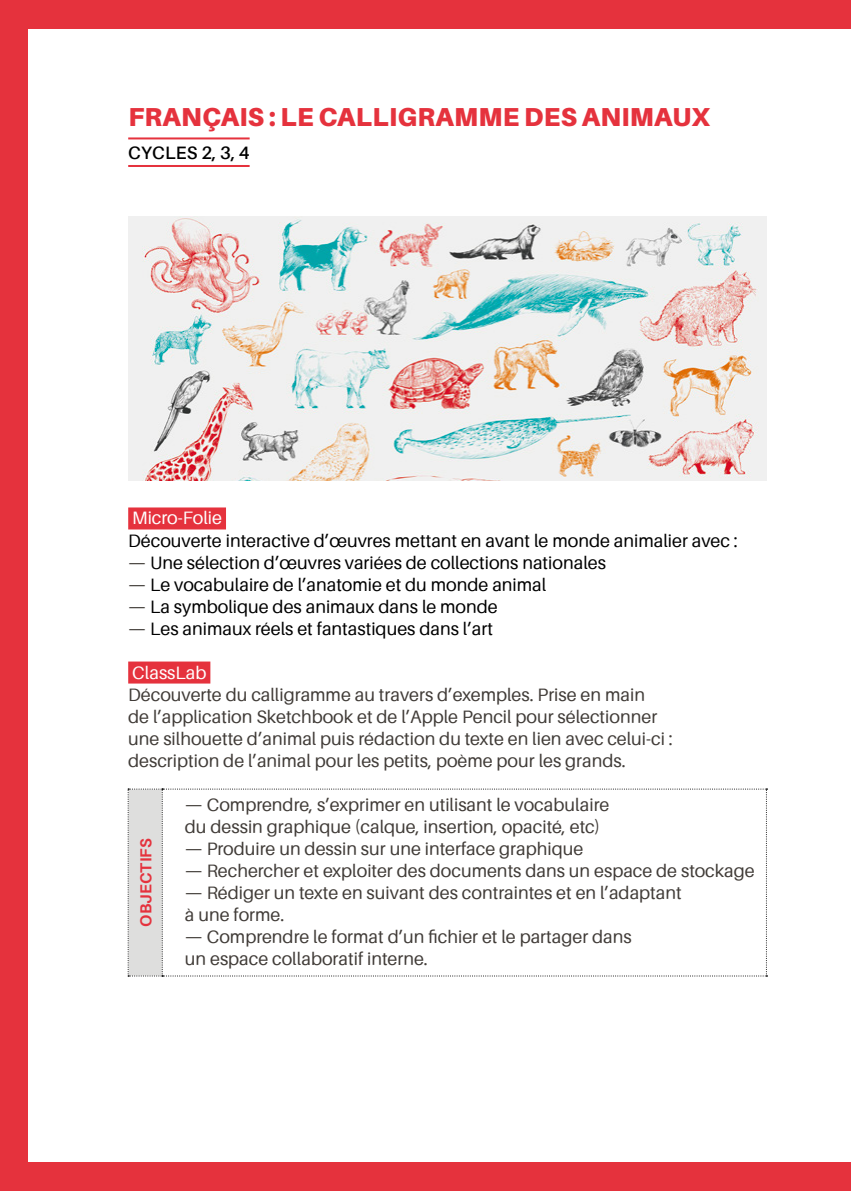
<style>
.page{position:relative;width:851px;height:1191px;background:#fff}
.page>*{position:absolute;margin:0;border:0;box-sizing:border-box;transform-origin:0 0}
.t1{font:900 26px "Aileron";letter-spacing:.01em;color:#e5323d}
.t2{font:18px/22px "Aileron";color:#413c38}
.t3{font:18px "Aileron";color:#000}
.t4{font:18px "Aileron";color:#fff}
.t5{font:600 18px "Aileron";letter-spacing:.01em;color:#000}
.t6{font:700 16px "Aileron";letter-spacing:.01em;color:#e5323d}
.s1{color:#413c38}
</style>
<div class="page">
<div style="left:0;top:0;width:28px;height:1191px;background:#e5323d"></div>
<div style="left:0;top:0;width:850px;height:28px;background:#e5323d"></div>
<div style="left:0;top:1162px;width:850px;height:29px;background:#e5323d"></div>
<hr style="left:128px;top:137px;width:121px;height:2px;background:#e5323d">
<hr style="left:128px;top:165px;width:121px;height:2px;background:#e5323d">
<div style="left:128px;top:507px;width:98px;height:22px;background:#e5323d"></div>
<div style="left:128px;top:661px;width:82px;height:22px;background:#e5323d"></div>
<svg style="left:128px;top:788px;width:639px;height:188px"></svg>
<img style="left:128px;top:216px;width:638px;height:264px">
<h1 class="t1" style="left:128px;top:102px;width:583px">FRANÇAIS : LE CALLIGRAMME DES ANIMAUX</h1>
<p class="t5" style="left:128px;top:143px;width:123px">CYCLES 2, 3, 4</p>
<p class="t4" style="left:132px;top:508px;width:91px">Micro-Folie</p>
<p class="t3" style="left:128px;top:530px;width:611px">Découverte interactive d’œuvres mettant en avant le monde animalier avec :</p>
<p class="t3" style="left:128px;top:552px;width:479px"><span class="s1">—</span> Une sélection d’œuvres variées de collections nationales</p>
<p class="t3" style="left:128px;top:574px;width:419px"><span class="s1">—</span> Le vocabulaire de l’anatomie et du monde animal</p>
<p class="t3" style="left:128px;top:596px;width:371px"><span class="s1">—</span> La symbolique des animaux dans le monde</p>
<p class="t3" style="left:128px;top:618px;width:366px"><span class="s1">—</span> Les animaux réels et fantastiques dans l’art</p>
<p class="t4" style="left:132px;top:662px;width:76px">ClassLab</p>
<p class="t2" style="left:128px;top:683px;width:546px">Découverte du calligramme au travers d’exemples. Prise en main<br>de l’application Sketchbook et de l’Apple Pencil pour sélectionner une silhouette d’animal puis rédaction du texte en lien avec celui-ci : description de l’animal pour les petits, poème pour les grands.</p>
<p class="t6" style="left:137px;top:927px;width:90px;rotate:-90deg">OBJECTIFS</p>
<p class="t2" style="left:185px;top:793px;width:426px">— Comprendre, s’exprimer en utilisant le vocabulaire du dessin graphique (calque, insertion, opacité, etc)</p>
<p class="t2" style="left:185px;top:837px;width:400px">— Produire un dessin sur une interface graphique</p>
<p class="t2" style="left:185px;top:859px;width:571px">— Rechercher et exploiter des documents dans un espace de stockage</p>
<p class="t2" style="left:185px;top:881px;width:498px">— Rédiger un texte en suivant des contraintes et en l’adaptant à une forme.</p>
<p class="t2" style="left:185px;top:925px;width:448px">— Comprendre le format d’un fichier et le partager dans un espace collaboratif interne.</p>
</div>
